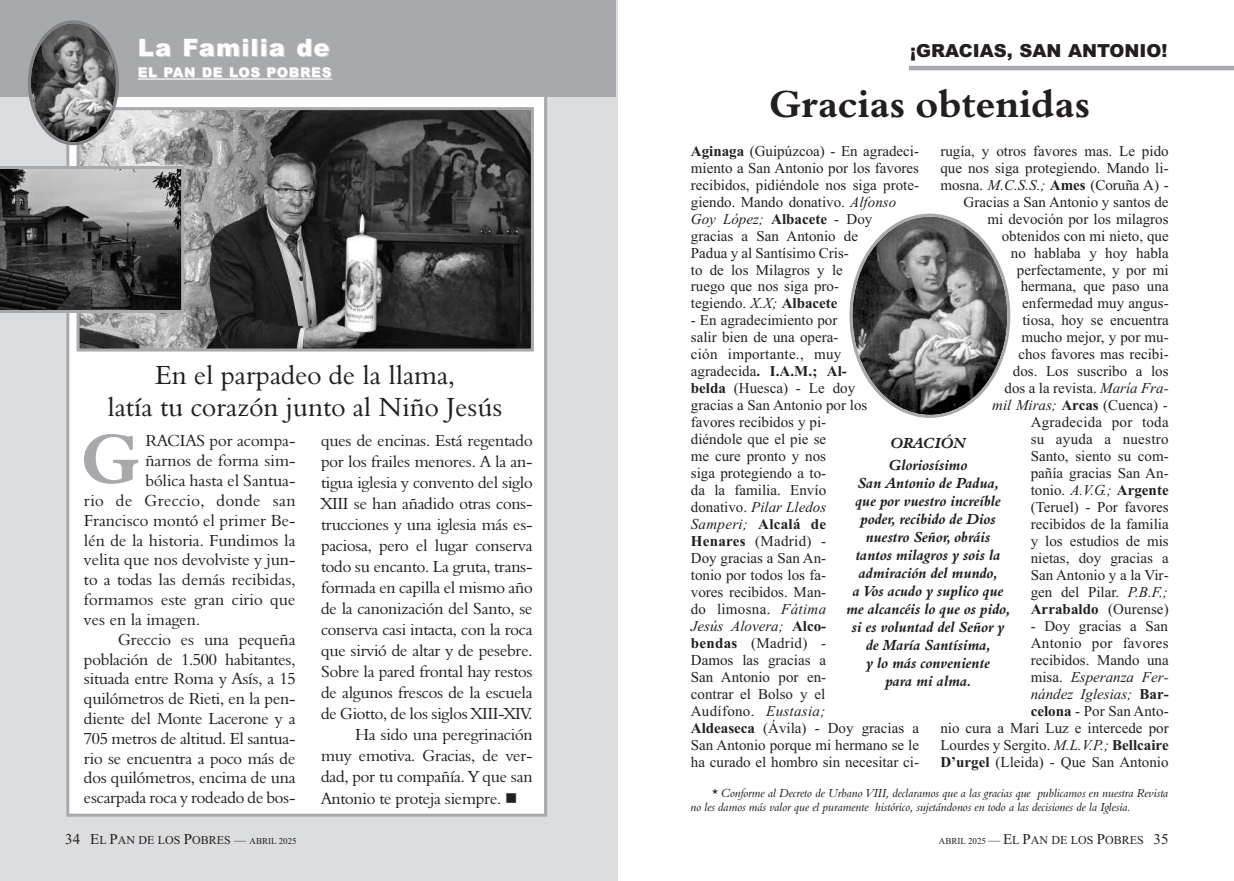
<style>
.page{position:relative;width:1234px;height:881px;background:#fff}
.page>*{position:absolute;margin:0;border:0;box-sizing:border-box;transform-origin:0 0}
.t1{font:72px "Aldine 401 BT Bold A";color:#a8a9ad}
.t2{font:39px "Aldine 401 BT Bold A";color:#231f20}
.t3{font:27px/32.4px "Aldine 401 BT Roman A";color:#231f20;text-align:center}
.t4{font:900 24px "Arial";letter-spacing:.05em;color:#fff}
.t5{font:900 18px "Arial";color:#231f20}
.t6{font:16.5px "Aldine 401 BT Roman A";letter-spacing:-.015em;color:#231f20}
.t7{font:16.5px "Aldine 401 BT Roman A";letter-spacing:.02em;color:#231f20}
.t8{font:15px/17px "Times New Roman";color:#231f20}
.t9{font:15px/18px "Aldine 401 BT Bold Italic A";color:#231f20}
.t10{font:900 13.5px "Arial";letter-spacing:.05em;color:#fff}
.t11{font:12px/14.4px "Aldine 401 BT Italic A";color:#231f20}
.t12{font:12px "Times New Roman";color:#231f20}
.s1{font-style:italic}
.s2{font-weight:700}
.s3{font-family:"Aldine 401 BT Roman A"}
.s4{font-size:15px}
.s5{font-size:9px}
</style>
<div class="page">
<div style="left:0;top:0;width:617px;height:880px;background:#dcdddf"></div>
<div style="left:69px;top:94px;width:475px;height:719px;background:#fff"></div>
<div style="left:0;top:0;width:616px;height:97px;background:#a8a9ad"></div>
<hr style="left:138px;top:79px;width:194px;height:1px;background:#ccc">
<hr style="left:138px;top:78px;width:194px;height:1px;background:#fff">
<img style="left:81px;top:111px;width:448px;height:236px">
<div style="left:77px;top:107px;width:456px;height:244px;border:3px solid #a8a9ad"></div>
<svg style="left:0;top:166px;width:184px;height:147px;background:#5c5c5d"></svg>
<svg style="left:849px;top:213px;width:161px;height:205px"></svg>
<hr style="left:908px;top:66px;width:325px;height:4px;background:#a8a9ad">
<svg style="left:28px;top:20px;width:91px;height:125px"></svg>
<h3 class="t4" style="left:138px;top:34px;width:193px">La Familia de</h3>
<p class="t10" style="left:138px;top:65px;width:195px">EL PAN DE LOS POBRES</p>
<p class="t5" style="left:910px;top:40px;width:259px">¡GRACIAS, SAN ANTONIO!</p>
<h2 class="t2" style="left:769px;top:81px;width:322px">Gracias obtenidas</h2>
<h3 class="t3" style="left:107px;top:358px;width:396px">En el parpadeo de la llama,<br>latía tu corazón junto al Niño Jesús</h3>
<h1 class="t1" style="left:81px;top:415px;width:61px">G</h1>
<p class="t6" style="left:145px;top:431px;width:151px">RACIAS por acompa-</p>
<p class="t6" style="left:145px;top:450px;width:151px">ñarnos de forma sim-</p>
<p class="t6" style="left:145px;top:470px;width:151px">bólica hasta el Santua-</p>
<p class="t7" style="left:84px;top:490px;width:213px">rio de Greccio, donde san</p>
<p class="t6" style="left:84px;top:510px;width:213px">Francisco montó el primer Be-</p>
<p class="t6" style="left:84px;top:530px;width:213px">lén de la historia. Fundimos la</p>
<p class="t6" style="left:84px;top:549px;width:213px">velita que nos devolviste y jun-</p>
<p class="t6" style="left:84px;top:569px;width:213px">to a todas las demás recibidas,</p>
<p class="t6" style="left:84px;top:589px;width:213px">formamos este gran cirio que</p>
<p class="t6" style="left:84px;top:609px;width:118px">ves en la imagen.</p>
<p class="t6" style="left:118px;top:629px;width:179px">Greccio es una pequeña</p>
<p class="t6" style="left:84px;top:649px;width:213px">población de 1.500 habitantes,</p>
<p class="t6" style="left:84px;top:668px;width:213px">situada entre Roma y Asís, a 15</p>
<p class="t6" style="left:84px;top:688px;width:213px">quilómetros de Rieti, en la pen-</p>
<p class="t6" style="left:84px;top:708px;width:213px">diente del Monte Lacerone y a</p>
<p class="t6" style="left:84px;top:728px;width:213px">705 metros de altitud. El santua-</p>
<p class="t6" style="left:84px;top:748px;width:213px">rio se encuentra a poco más de</p>
<p class="t6" style="left:84px;top:767px;width:213px">dos quilómetros, encima de una</p>
<p class="t6" style="left:84px;top:787px;width:213px">escarpada roca y rodeado de bos-</p>
<p class="t6" style="left:321px;top:431px;width:213px">ques de encinas. Está regentado</p>
<p class="t6" style="left:321px;top:452px;width:213px">por los frailes menores. A la an-</p>
<p class="t6" style="left:321px;top:473px;width:213px">tigua iglesia y convento del siglo</p>
<p class="t6" style="left:321px;top:494px;width:213px">XIII se han añadido otras cons-</p>
<p class="t6" style="left:321px;top:515px;width:213px">trucciones y una iglesia más es-</p>
<p class="t6" style="left:321px;top:536px;width:213px">paciosa, pero el lugar conserva</p>
<p class="t6" style="left:321px;top:557px;width:213px">todo su encanto. La gruta, trans-</p>
<p class="t6" style="left:321px;top:577px;width:213px">formada en capilla el mismo año</p>
<p class="t6" style="left:321px;top:598px;width:213px">de la canonización del Santo, se</p>
<p class="t6" style="left:321px;top:619px;width:213px">conserva casi intacta, con la roca</p>
<p class="t6" style="left:321px;top:640px;width:213px">que sirvió de altar y de pesebre.</p>
<p class="t6" style="left:321px;top:661px;width:213px">Sobre la pared frontal hay restos</p>
<p class="t6" style="left:321px;top:682px;width:213px">de algunos frescos de la escuela</p>
<p class="t6" style="left:321px;top:703px;width:213px">de Giotto, de los siglos XIII-XIV.</p>
<p class="t6" style="left:355px;top:724px;width:179px">Ha sido una peregrinación</p>
<p class="t6" style="left:321px;top:745px;width:213px">muy emotiva. Gracias, de ver-</p>
<p class="t6" style="left:321px;top:766px;width:213px">dad, por tu compañía. Y que san</p>
<p class="t6" style="left:321px;top:787px;width:182px">Antonio te proteja siempre.</p>
<p class="t8" style="left:940px;top:142px;width:230px;text-align:right">rugía, y otros favores mas. Le pido que nos siga protegiendo. Mando li&shy;mosna. <span class="s1">M.C.S.S.;</span> <span class="s2">Ames</span> (Coruña A) -<br>Gracias a San Antonio y santos de<br>mi devoción por los milagros obtenidos con mi nieto, que<br>no hablaba y hoy habla perfectamente, y por mi<br>hermana, que paso una<br>enfermedad muy angus-<br>tiosa, hoy se encuentra<br>mucho mejor, y por mu-<br>chos favores mas recibi-<br>dos. Los suscribo a los<br>dos a la revista. <span class="s1">María Fra-<br>mil Miras;</span> <span class="s2">Arcas</span> (Cuenca) -<br>Agradecida por toda<br>su ayuda a nuestro<br>Santo, siento su com-<br>pañía gracias San An-<br>tonio. <span class="s1">A.V.G.;</span> <span class="s2">Argente<br></span>(Teruel) - Por favores<br>recibidos de la familia<br>y los estudios de mis<br>nietas, doy gracias a<br>San Antonio y a la Vir-<br>gen del Pilar. <span class="s1">P.B.F.;<br></span><span class="s2">Arrabaldo</span> (Ourense)</p>
<p class="t8" style="left:940px;top:617px;width:230px;text-align:right">- Doy gracias a San<br>Antonio por favores<br>recibidos. Mando una<br>misa. <span class="s1">Esperanza Fer-<br>nández Iglesias;</span> <span class="s2">Bar-<br>celona</span> - Por San Anto-<br>nio cura a Mari Luz e intercede por<br>Lourdes y Sergito. <span class="s1">M.L.V.P.;</span> <span class="s2">Bellcaire<br>D’urgel</span> (Lleida) - Que San Antonio</p>
<p class="t8" style="left:690px;top:142px;width:230px"><span class="s2">Aginaga</span> (Guipúzcoa) - En agradeci&shy;miento a San Antonio por los favores recibidos, pidiéndole nos siga prote&shy;giendo. Mando donativo. <span class="s1">Alfonso<br>Goy López;</span> <span class="s2">Albacete</span> - Doy<br>gracias a San Antonio de<br>Padua y al Santísimo Cris-<br>to de los Milagros y le<br>ruego que nos siga pro-<br>tegiendo. <span class="s1">X.X;</span> <span class="s2">Albacete</span></p>
<p class="t8" style="left:690px;top:311px;width:230px">- En agradecimiento por<br>salir bien de una opera-<br>ción importante., muy<br>agradecida<span class="s2">. I.A.M.; Al-<br>belda</span> (Huesca) - Le doy<br>gracias a San Antonio por los<br>favores recibidos y pi-<br>diéndole que el pie se<br>me cure pronto y nos<br>siga protegiendo a to-<br>da la familia. Envío<br>donativo. <span class="s1">Pilar Lledos<br>Samperi;</span> <span class="s2">Alcalá de<br>Henares</span> (Madrid) -<br>Doy gracias a San An-<br>tonio por todos los fa-<br>vores recibidos. Man-<br>do limosna. <span class="s1">Fátima<br>Jesús Alovera;</span> <span class="s2">Alco-<br>bendas</span> (Madrid) -<br>Damos las gracias a<br>San Antonio por en-<br>contrar el Bolso y el<br>Audífono. <span class="s1">Eustasia;<br></span><span class="s2">Aldeaseca</span> (Ávila) - Doy gracias a<br>San Antonio porque mi hermano se le ha curado el hombro sin necesitar ci-</p>
<p class="t9" style="left:889px;top:431px;width:80px;line-height:22.2px">ORACIÓN<br>Gloriosísimo</p>
<p class="t9" style="left:846px;top:473px;width:165px;text-align:center">San Antonio de Padua, que por vuestro increíble poder, recibido de Dios nuestro Señor, obráis tantos milagros y sois la admiración del mundo,<br>a Vos acudo y suplico que me alcancéis lo que os pido, si es voluntad del Señor y de María Santísima,<br>y lo más conveniente<br>para mi alma.</p>
<p class="t11" style="left:690px;top:785px;width:479px;text-indent:21px"><span class="s3">*</span> Conforme al Decreto de Urbano VIII, declaramos que a las gracias que publicamos en nuestra Revista no les damos más valor que el puramente histórico, sujetándonos en todo a las decisiones de la Iglesia.</p>
<p class="t12" style="left:65px;top:832px;width:233px"><span class="s4">34 E</span>L <span class="s4">P</span>AN DE LOS <span class="s4">P</span>OBRES — <span class="s5">ABRIL 2025</span></p>
<p class="t12" style="left:938px;top:832px;width:231px"><span class="s5">ABRIL 2025</span> — <span class="s4">E</span>L <span class="s4">P</span>AN DE LOS <span class="s4">P</span>OBRES <span class="s4">35</span></p>
</div>
